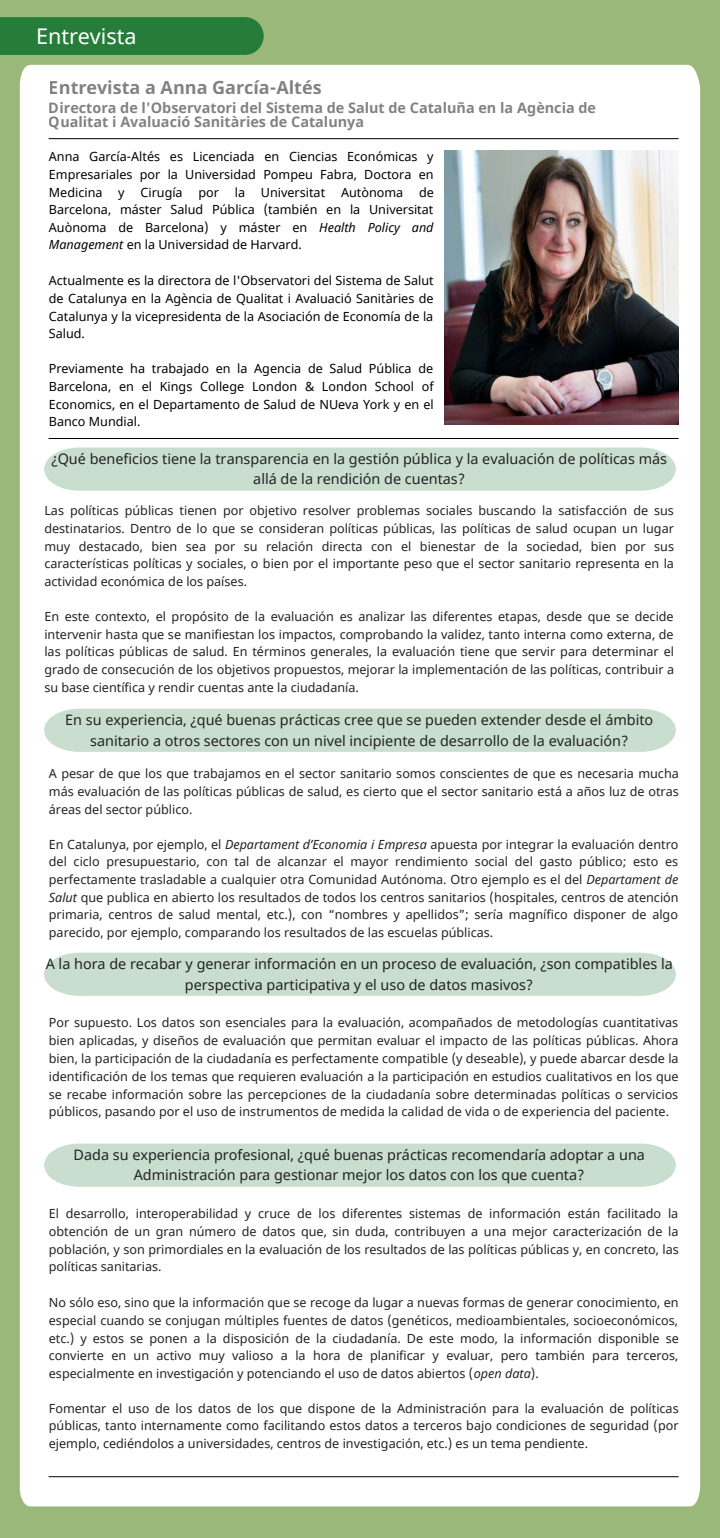
<style>
.page{position:relative;width:720px;height:1538px;background:#fff}
.page>*{position:absolute;margin:0;border:0;box-sizing:border-box;transform-origin:0 0}
.t1{font:21.6px "Noto Sans";color:#fff}
.t2{font:700 18px "Noto Sans";color:#000}
.t3{font:14.4px/20.7px "Noto Sans";color:#222;text-align:center}
.t4{font:700 14.4px/14.4px "Noto Sans";color:#000}
.t5{font:12.6px/17.6px "Noto Sans";color:#222;text-align:justify}
.t6{font:12.6px/17.4px "Noto Sans";color:#000;text-align:justify}
.s1{font-style:italic}
</style>
<div class="page">
<div style="left:0;top:0;width:720px;height:1537px;background:#99b87a"></div>
<div style="left:20px;top:65px;width:680px;height:1441px;background:#fff"></div>
<hr style="left:49px;top:138px;width:630px;height:1px;background:#000">
<div style="left:0;top:17px;width:264px;height:38px;background:#267d39"></div>
<hr style="left:49px;top:438px;width:630px;height:1px;background:#000">
<div style="left:44px;top:447px;width:632px;height:44px;background:#c9dece"></div>
<div style="left:44px;top:708px;width:632px;height:44px;background:#c9dece"></div>
<div style="left:44px;top:952px;width:632px;height:43px;background:#c9dece"></div>
<div style="left:44px;top:1143px;width:632px;height:43px;background:#c9dece"></div>
<hr style="left:49px;top:1476px;width:630px;height:1px;background:#000">
<img style="left:445px;top:150px;width:234px;height:274px">
<h1 class="t1" style="left:36px;top:21px;width:102px">Entrevista</h1>
<h2 class="t2" style="left:49px;top:74px;width:274px">Entrevista a Anna García-Altés</h2>
<p class="t4" style="left:49px;top:100px;width:549px">Directora de l'Observatori del Sistema de Salut de Cataluña en la Agència de<br>Qualitat i Avaluació Sanitàries de Catalunya</p>
<p class="t6" style="left:49px;top:147px;width:386px;line-height:18px">Anna García-Altés es Licenciada en Ciencias Económicas y Empresariales por la Universidad Pompeu Fabra, Doctora en Medicina</p>
<p class="t6" style="left:118px;top:184px;width:8px">y</p>
<p class="t6" style="left:140px;top:184px;width:44px">Cirugía</p>
<p class="t6" style="left:199px;top:184px;width:22px">por</p>
<p class="t6" style="left:235px;top:184px;width:12px">la</p>
<p class="t6" style="left:261px;top:184px;width:66px">Universitat</p>
<p class="t6" style="left:341px;top:184px;width:64px">Autònoma</p>
<p class="t6" style="left:49px;top:184px;width:387px;text-indent:370px">de Barcelona, máster Salud Pública (también en la Universitat Auònoma de Barcelona) y máster en <span class="s1">Health Policy and Management</span> en la Universidad de Harvard.</p>
<p class="t6" style="left:49px;top:272px;width:386px">Actualmente es la directora de l'Observatori del Sistema de Salut de Catalunya en la Agència de Qualitat i Avaluació Sanitàries de Catalunya y la vicepresidenta de la Asociación de Economía de la Salud.</p>
<p class="t6" style="left:49px;top:359px;width:387px;line-height:17.7px">Previamente ha trabajado en la Agencia de Salud Pública de Barcelona, en el Kings College London &amp; London School of Economics, en el Departamento de Salud de NUeva York y en el Banco Mundial.</p>
<p class="t3" style="left:51px;top:448px;width:617px">¿Qué beneficios tiene la transparencia en la gestión pública y la evaluación de políticas más allá de la rendición de cuentas?</p>
<p class="t5" style="left:44px;top:501px;width:631px;line-height:17.8px">Las políticas públicas tienen por objetivo resolver problemas sociales buscando la satisfacción de sus destinatarios. Dentro de lo que se consideran políticas públicas, las políticas de salud ocupan un lugar muy destacado, bien sea por su relación directa con el bienestar de la sociedad, bien por sus características políticas y sociales, o bien por el importante peso que el sector sanitario representa en la actividad económica de los países.</p>
<p class="t5" style="left:44px;top:607px;width:631px">En este contexto, el propósito de la evaluación es analizar las diferentes etapas, desde que se decide intervenir hasta que se manifiestan los impactos, comprobando la validez, tanto interna como externa, de las políticas públicas de salud. En términos generales, la evaluación tiene que servir para determinar el grado de consecución de los objetivos propuestos, mejorar la implementación de las políticas, contribuir a su base científica y rendir cuentas ante la ciudadanía.</p>
<p class="t3" style="left:65px;top:709px;width:590px">En su experiencia, ¿qué buenas prácticas cree que se pueden extender desde el ámbito sanitario a otros sectores con un nivel incipiente de desarrollo de la evaluación?</p>
<p class="t5" style="left:49px;top:764px;width:631px;line-height:18px">A pesar de que los que trabajamos en el sector sanitario somos conscientes de que es necesaria mucha más evaluación de las políticas públicas de salud, es cierto que el sector sanitario está a años luz de otras áreas del sector público.</p>
<p class="t5" style="left:49px;top:835px;width:631px">En Catalunya, por ejemplo, el <span class="s1">Departament d’Economia i Empresa</span> apuesta por integrar la evaluación dentro del ciclo presupuestario, con tal de alcanzar el mayor rendimiento social del gasto público; esto es perfectamente trasladable a cualquier otra Comunidad Autónoma. Otro ejemplo es el del <span class="s1">Departament de Salut</span> que publica en abierto los resultados de todos los centros sanitarios (hospitales, centros de atención primaria, centros de salud mental, etc.), con “nombres y apellidos”; sería magnífico disponer de algo parecido, por ejemplo, comparando los resultados de las escuelas públicas.</p>
<p class="t3" style="left:46px;top:952px;width:629px">A la hora de recabar y generar información en un proceso de evaluación, ¿son compatibles la perspectiva participativa y el uso de datos masivos?</p>
<p class="t5" style="left:49px;top:1013px;width:631px">Por supuesto. Los datos son esenciales para la evaluación, acompañados de metodologías cuantitativas bien aplicadas, y diseños de evaluación que permitan evaluar el impacto de las políticas públicas. Ahora bien, la participación de la ciudadanía es perfectamente compatible (y deseable), y puede abarcar desde la identificación de los temas que requieren evaluación a la participación en estudios cualitativos en los que se recabe información sobre las percepciones de la ciudadanía sobre determinadas políticas o servicios públicos, pasando por el uso de instrumentos de medida la calidad de vida o de experiencia del paciente.</p>
<p class="t3" style="left:74px;top:1143px;width:573px">Dada su experiencia profesional, ¿qué buenas prácticas recomendaría adoptar a una<br>Administración para gestionar mejor los datos con los que cuenta?</p>
<p class="t5" style="left:49px;top:1204px;width:631px">El desarrollo, interoperabilidad y cruce de los diferentes sistemas de información están facilitado la obtención de un gran número de datos que, sin duda, contribuyen a una mejor caracterización de la población, y son primordiales en la evaluación de los resultados de las políticas públicas y, en concreto, las políticas sanitarias.</p>
<p class="t5" style="left:49px;top:1292px;width:631px;line-height:17.8px">No sólo eso, sino que la información que se recoge da lugar a nuevas formas de generar conocimiento, en especial cuando se conjugan múltiples fuentes de datos (genéticos, medioambientales, socioeconómicos, etc.) y estos se ponen a la disposición de la ciudadanía. De este modo, la información disponible se convierte en un activo muy valioso a la hora de planificar y evaluar, pero también para terceros, especialmente en investigación y potenciando el uso de datos abiertos (<span class="s1">open data</span>).</p>
<p class="t5" style="left:49px;top:1398px;width:631px">Fomentar el uso de los datos de los que dispone de la Administración para la evaluación de políticas públicas, tanto internamente como facilitando estos datos a terceros bajo condiciones de seguridad (por ejemplo, cediéndolos a universidades, centros de investigación, etc.) es un tema pendiente.</p>
</div>
